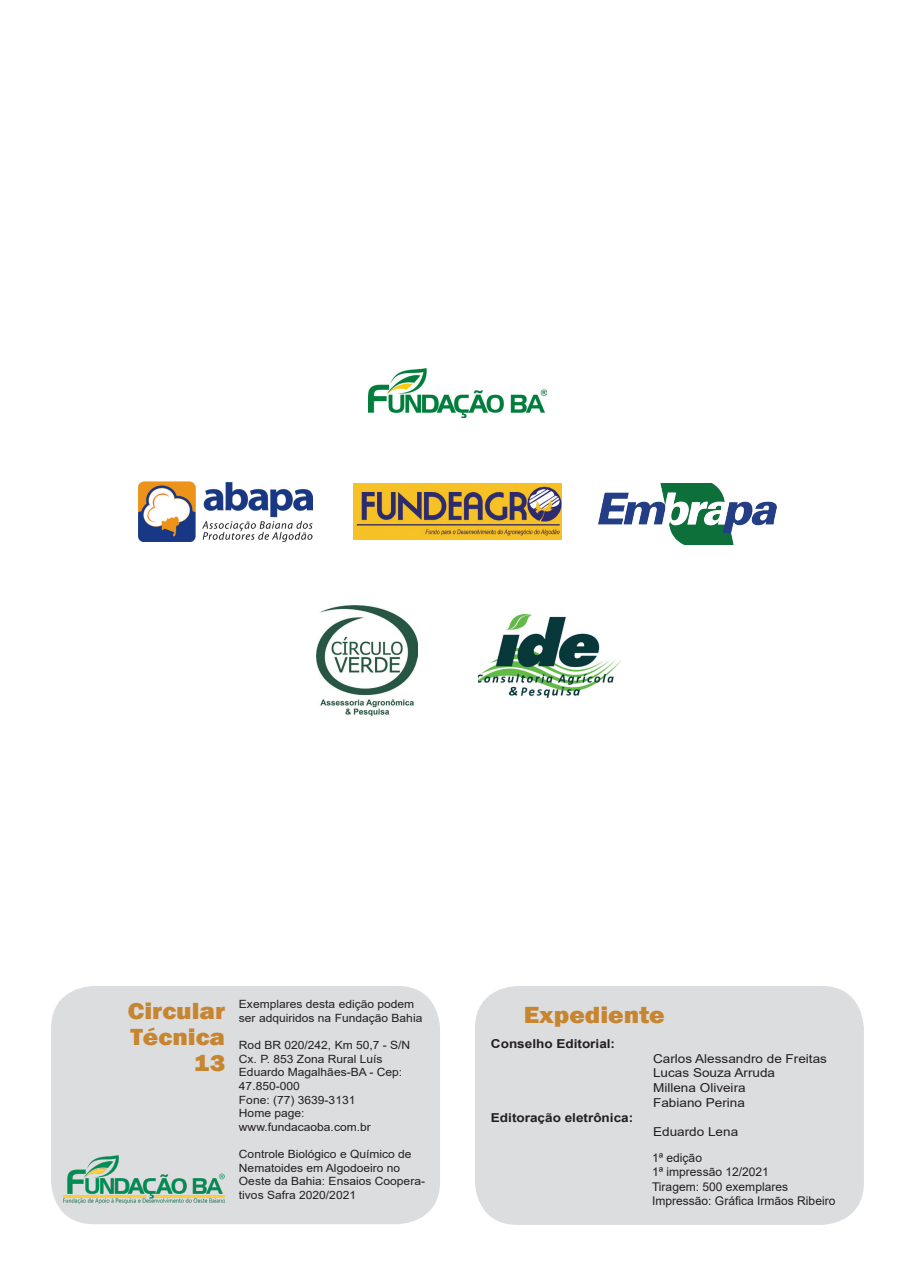
<style>
.page{position:relative;width:915px;height:1276px;background:#fff}
.page>*{position:absolute;margin:0;border:0;box-sizing:border-box;transform-origin:0 0}
.t1{font:800 24px "Franklin Gothic";color:#c78530;scale:1.1 1}
.t2{font:12.3px "Arial";color:#231f20;scale:1.1 1}
.t3{font:700 12.3px "Arial";color:#231f20;scale:1.1 1}
.t4{font:12px "Arial";color:#231f20}
.t5{font:11.4px/13.6px "Arial";color:#231f20;scale:1.06 1}
</style>
<div class="page">
<img style="left:138px;top:481px;width:174px;height:61px">
<img style="left:598px;top:483px;width:178px;height:61px">
<img style="left:368px;top:368px;width:178px;height:49px">
<div style="left:51px;top:986px;width:389px;height:238px;background:#dcdddf;border-radius:43px"></div>
<div style="left:475px;top:986px;width:388px;height:239px;background:#dcdddf;border-radius:43px"></div>
<img style="left:63px;top:1155px;width:161px;height:48px">
<img style="left:353px;top:483px;width:208px;height:57px">
<img style="left:316px;top:605px;width:101px;height:111px">
<img style="left:478px;top:614px;width:143px;height:84px">
<p class="t1" style="left:128px;top:995px;width:90px">Circular</p>
<p class="t1" style="left:130px;top:1021px;width:87px">Técnica</p>
<p class="t1" style="left:194px;top:1047px;width:30px">13</p>
<p class="t5" style="left:239px;top:997px;width:174px">Exemplares desta edição podem ser adquiridos na Fundação Bahia</p>
<p class="t5" style="left:239px;top:1038px;width:163px">Rod BR 020/242, Km 50,7 - S/N<br>Cx. P. 853 Zona Rural Luís<br>Eduardo Magalhães-BA - Cep:<br>47.850-000</p>
<p class="t5" style="left:239px;top:1092px;width:111px">Fone: (77) 3639-3131</p>
<p class="t5" style="left:239px;top:1106px;width:63px">Home page:</p>
<p class="t5" style="left:239px;top:1120px;width:126px">www.fundacaoba.com.br</p>
<p class="t5" style="left:239px;top:1147px;width:177px">Controle Biológico e Químico de<br>Nematoides em Algodoeiro no<br>Oeste da Bahia: Ensaios Coopera&shy;tivos Safra 2020/2021</p>
<p class="t1" style="left:523px;top:999px;width:130px">Expediente</p>
<p class="t3" style="left:491px;top:1034px;width:114px">Conselho Editorial:</p>
<p class="t2" style="left:653px;top:1049px;width:159px">Carlos Alessandro de Freitas</p>
<p class="t2" style="left:653px;top:1064px;width:112px">Lucas Souza Arruda</p>
<p class="t2" style="left:653px;top:1079px;width:86px">Millena Oliveira</p>
<p class="t2" style="left:653px;top:1094px;width:85px">Fabiano Perina</p>
<p class="t3" style="left:491px;top:1108px;width:131px">Editoração eletrônica:</p>
<p class="t2" style="left:653px;top:1123px;width:79px">Eduardo Lena</p>
<p class="t4" style="left:651px;top:1149px;width:51px">1ª edição</p>
<p class="t4" style="left:651px;top:1163px;width:118px">1ª impressão 12/2021</p>
<p class="t4" style="left:651px;top:1178px;width:137px">Tiragem: 500 exemplares</p>
<p class="t4" style="left:651px;top:1192px;width:185px">Impressão: Gráfica Irmãos Ribeiro</p>
</div>
